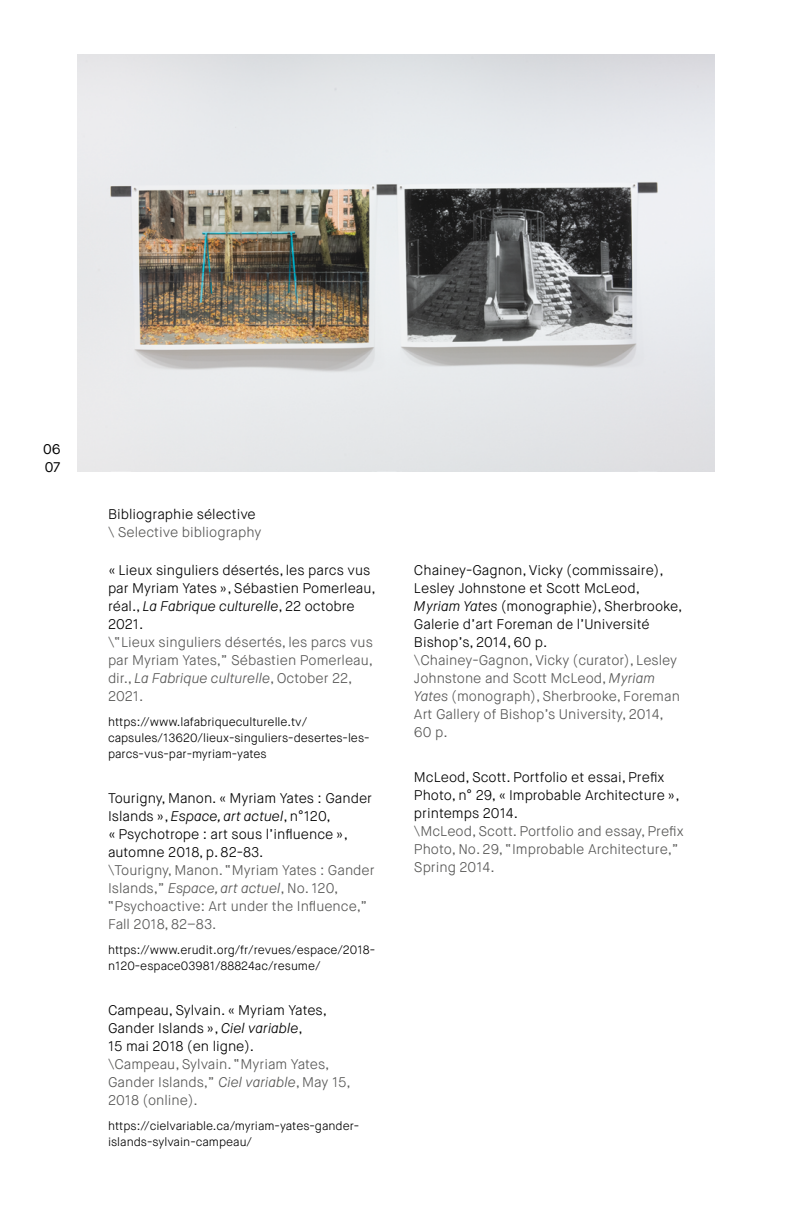
<style>
.page{position:relative;width:792px;height:1224px;background:#fff}
.page>*{position:absolute;margin:0;border:0;box-sizing:border-box;transform-origin:0 0}
.t1{font:300 14px/18px "Maison Neue";color:#000}
.t2{font:300 14px/18px "Maison Neue";color:#575756}
.t3{font:14px/18px "Maison Neue";color:#000}
.t4{font:300 12px/16px "Maison Neue";color:#000}
.s1{font-style:italic}
</style>
<div class="page">
<img style="left:78px;top:54px;width:636px;height:418px">
<p class="t3" style="left:43px;top:440px;width:19px">06<br>07</p>
<p class="t1" style="left:108px;top:505px;width:149px">Bibliographie sélective</p>
<p class="t2" style="left:108px;top:523px;width:155px">\ Selective bibliography</p>
<p class="t1" style="left:108px;top:562px;width:269px">« Lieux singuliers désertés, les parcs vus par Myriam Yates », Sébastien Pomerleau, réal., <span class="s1">La Fabrique culturelle</span>, 22 octobre 2021.</p>
<p class="t2" style="left:108px;top:634px;width:267px">\“Lieux singuliers désertés, les parcs vus par Myriam Yates,” Sébastien Pomerleau, dir., <span class="s1">La Fabrique culturelle</span>, October 22, 2021.</p>
<p class="t4" style="left:108px;top:714px;width:263px">https://www.lafabriqueculturelle.tv/ capsules/13620/lieux-singuliers-desertes-les&shy;parcs-vus-par-myriam-yates</p>
<p class="t1" style="left:108px;top:790px;width:266px">Tourigny, Manon. « Myriam Yates : Gander Islands », <span class="s1">Espace, art actuel</span>, n°120,<br>« Psychotrope : art sous l’influence », automne 2018, p. 82-83.</p>
<p class="t2" style="left:108px;top:862px;width:268px">\Tourigny, Manon. “Myriam Yates : Gander Islands,” <span class="s1">Espace, art actuel</span>, No. 120, “Psychoactive: Art under the Influence,” Fall 2018, 82–83.</p>
<p class="t4" style="left:108px;top:942px;width:269px">https://www.erudit.org/fr/revues/espace/2018- n120-espace03981/88824ac/resume/</p>
<p class="t1" style="left:108px;top:1002px;width:220px">Campeau, Sylvain. « Myriam Yates,<br>Gander Islands », <span class="s1">Ciel variable</span>,<br>15 mai 2018 (en ligne).</p>
<p class="t2" style="left:108px;top:1056px;width:244px">\Campeau, Sylvain. “Myriam Yates,<br>Gander Islands,” <span class="s1">Ciel variable</span>, May 15,<br>2018 (online).</p>
<p class="t4" style="left:108px;top:1118px;width:253px">https://cielvariable.ca/myriam-yates-gander&shy;islands-sylvain-campeau/</p>
<p class="t1" style="left:414px;top:562px;width:270px">Chainey-Gagnon, Vicky (commissaire), Lesley Johnstone et Scott McLeod, <span class="s1">Myriam Yates</span> (monographie), Sherbrooke, Galerie d’art Foreman de l’Université Bishop’s, 2014, 60 p.</p>
<p class="t2" style="left:414px;top:652px;width:267px">\Chainey-Gagnon, Vicky (curator), Lesley Johnstone and Scott McLeod, <span class="s1">Myriam Yates</span> (monograph), Sherbrooke, Foreman Art Gallery of Bishop’s University, 2014, 60 p.</p>
<p class="t1" style="left:414px;top:769px;width:267px">McLeod, Scott. Portfolio et essai, Prefix<br>Photo, n° 29, « Improbable Architecture », printemps 2014.</p>
<p class="t2" style="left:414px;top:823px;width:271px">\McLeod, Scott. Portfolio and essay, Prefix<br>Photo, No. 29, “Improbable Architecture,”<br>Spring 2014.</p>
</div>
